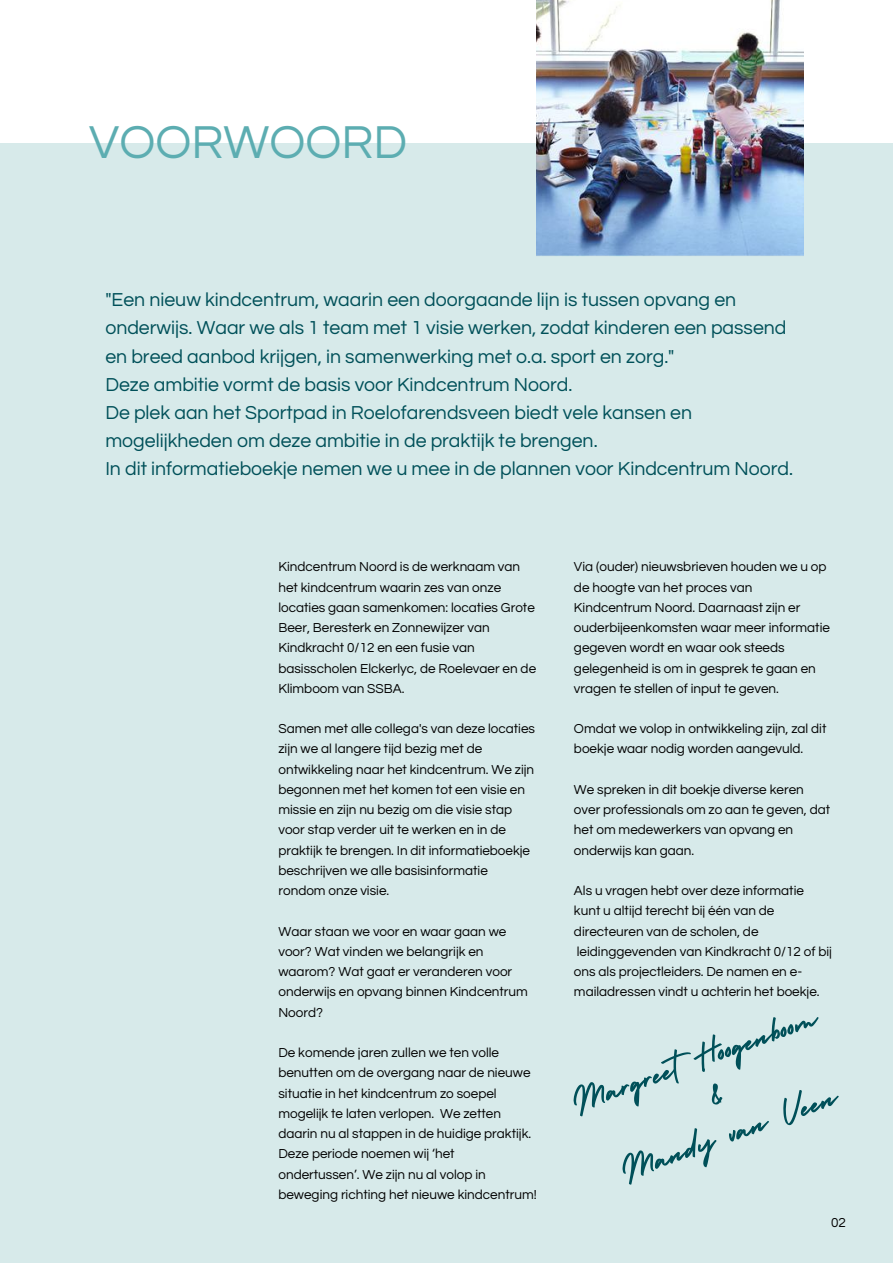
<style>
.page{position:relative;width:893px;height:1264px;background:#fff}
.page>*{position:absolute;margin:0;border:0;box-sizing:border-box;transform-origin:0 0}
.t1{font:48px "Questrial";color:#5cadb1}
.t2{font:40.5px/40.3px "Holiday";color:#005059;text-align:center}
.t3{font:19.5px/28px "Questrial";color:#005059}
.t4{font:13.5px/20.2px "Questrial";color:#000}
</style>
<div class="page">
<div style="left:0;top:143px;width:892px;height:1119px;background:#d7eaea"></div>
<img style="left:537px;top:0;width:266px;height:257px">
<h1 class="t1" style="left:89px;top:118px;width:319px">VOORWOORD</h1>
<p class="t3" style="left:105px;top:286px;width:689px">"Een nieuw kindcentrum, waarin een doorgaande lijn is tussen opvang en onderwijs. Waar we als 1 team met 1 visie werken, zodat kinderen een passend en breed aanbod krijgen, in samenwerking met o.a. sport en zorg."<br>Deze ambitie vormt de basis voor Kindcentrum Noord.<br>De plek aan het Sportpad in Roelofarendsveen biedt vele kansen en mogelijkheden om deze ambitie in de praktijk te brengen.<br>In dit informatieboekje nemen we u mee in de plannen voor Kindcentrum Noord.</p>
<p class="t4" style="left:278px;top:557px;width:259px">Kindcentrum Noord is de werknaam van het kindcentrum waarin zes van onze locaties gaan samenkomen: locaties Grote Beer, Beresterk en Zonnewijzer van Kindkracht 0/12 en een fusie van basisscholen Elckerlyc, de Roelevaer en de Klimboom van SSBA.</p>
<p class="t4" style="left:278px;top:719px;width:258px">Samen met alle collega's van deze locaties zijn we al langere tijd bezig met de ontwikkeling naar het kindcentrum. We zijn begonnen met het komen tot een visie en missie en zijn nu bezig om die visie stap voor stap verder uit te werken en in de praktijk te brengen. In dit informatieboekje beschrijven we alle basisinformatie rondom onze visie.</p>
<p class="t4" style="left:278px;top:921px;width:251px">Waar staan we voor en waar gaan we voor? Wat vinden we belangrijk en waarom? Wat gaat er veranderen voor onderwijs en opvang binnen Kindcentrum<br>Noord?</p>
<p class="t4" style="left:278px;top:1042px;width:260px">De komende jaren zullen we ten volle benutten om de overgang naar de nieuwe situatie in het kindcentrum zo soepel mogelijk te laten verlopen. We zetten daarin nu al stappen in de huidige praktijk.<br>Deze periode noemen wij ‘het ondertussen’. We zijn nu al volop in beweging richting het nieuwe kindcentrum!</p>
<p class="t4" style="left:574px;top:557px;width:257px">Via (ouder) nieuwsbrieven houden we u op de hoogte van het proces van Kindcentrum Noord. Daarnaast zijn er ouderbijeenkomsten waar meer informatie gegeven wordt en waar ook steeds gelegenheid is om in gesprek te gaan en vragen te stellen of input te geven.</p>
<p class="t4" style="left:574px;top:719px;width:254px">Omdat we volop in ontwikkeling zijn, zal dit boekje waar nodig worden aangevuld.</p>
<p class="t4" style="left:574px;top:779px;width:258px">We spreken in dit boekje diverse keren over professionals om zo aan te geven, dat het om medewerkers van opvang en onderwijs kan gaan.</p>
<p class="t4" style="left:574px;top:881px;width:259px">Als u vragen hebt over deze informatie kunt u altijd terecht bij één van de directeuren van de scholen, de leidinggevenden van Kindkracht 0/12 of bij ons als projectleiders. De namen en e&shy;mailadressen vindt u achterin het boekje.</p>
<h2 class="t2" style="left:564px;top:1080px;width:260px;rotate:-20deg">Margreet Hoogenboom &amp;<br>Mandy van Veen</h2>
<p class="t4" style="left:831px;top:1212px;width:16px">02</p>
</div>
